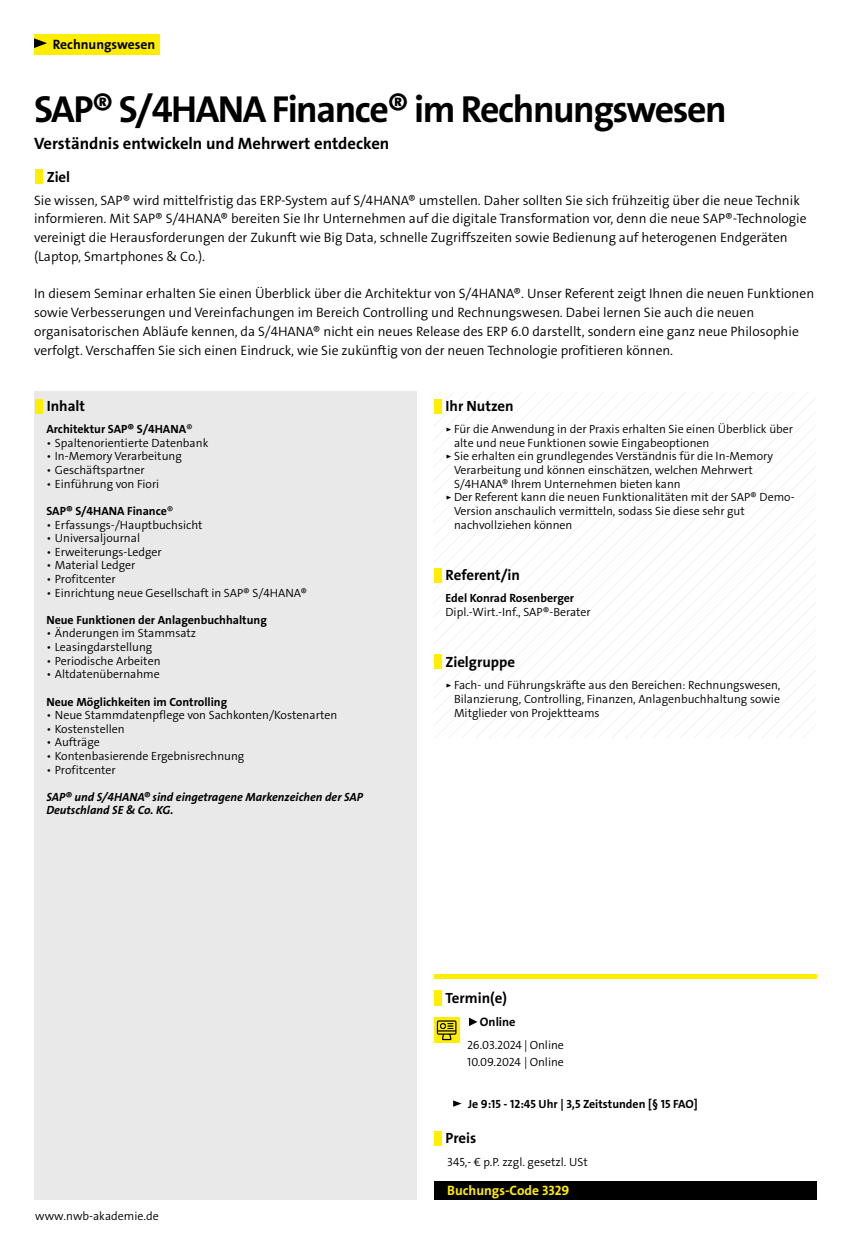
<style>
.page{position:relative;width:851px;height:1234px;background:#fff}
.page>*{position:absolute;margin:0;border:0;box-sizing:border-box;transform-origin:0 0}
.t1{font:37.8px "The Sans LP7 Bld";letter-spacing:-.04em;color:#000}
.t2{font:16.65px "The Sans LP7 Bld";color:#000}
.t3{font:14.85px "The Sans LP7 Bld";color:#000}
.t4{font:13.65px/18.8px "The Sans LP4 Se Lig";color:#000}
.t5{font:13.65px "The Sans LP7 Bld";color:#ffed00}
.t6{font:13.65px "The Sans LP7 Bld";color:#000}
.t7{font:12.3px "The Sans LP7 Bld";color:#000}
.t8{font:11.85px/13.6px "The Sans LP4 Se Lig";color:#000;text-align:justify}
.t9{font:11.85px "The Sans LP7 Bld";color:#000}
.t10{font:11.85px/13.6px "The Sans LP7 Bld IT";color:#000}
.s1{font-family:"The Sans LP4 Se Lig"}
</style>
<div class="page">
<div style="left:34px;top:34px;width:125px;height:20px;background:#ffed00"></div>
<svg style="left:34px;top:38px;width:13px;height:10px"></svg>
<div style="left:35px;top:169px;width:7px;height:15px;background:#fe0"></div>
<div style="left:34px;top:391px;width:383px;height:808px;background:#e9e9e9"></div>
<div style="left:35px;top:399px;width:7px;height:14px;background:#fe0"></div>
<svg style="left:433px;top:392px;width:383px;height:345px"></svg>
<div style="left:434px;top:399px;width:7px;height:14px;background:#fe0"></div>
<div style="left:434px;top:568px;width:7px;height:14px;background:#fe0"></div>
<div style="left:434px;top:654px;width:7px;height:14px;background:#fe0"></div>
<div style="left:434px;top:973px;width:382px;height:5px;background:#ffed00"></div>
<div style="left:434px;top:989px;width:7px;height:15px;background:#fe0"></div>
<svg style="left:434px;top:1017px;width:25px;height:25px"></svg>
<svg style="left:437px;top:1020px;width:19px;height:19px"></svg>
<svg style="left:469px;top:1017px;width:8px;height:8px"></svg>
<svg style="left:453px;top:1100px;width:8px;height:6px"></svg>
<div style="left:434px;top:1130px;width:7px;height:15px;background:#fe0"></div>
<div style="left:434px;top:1180px;width:382px;height:19px;background:#000"></div>
<p class="t6" style="left:53px;top:35px;width:104px">Rechnungswesen</p>
<h1 class="t1" style="left:34px;top:85px;width:694px">SAP® S/4HANA Finance® im Rechnungswesen</h1>
<h2 class="t2" style="left:34px;top:132px;width:357px">Verständnis entwickeln und Mehrwert entdecken</h2>
<p class="t3" style="left:47px;top:167px;width:25px">Ziel</p>
<p class="t4" style="left:34px;top:191px;width:774px">Sie wissen, SAP® wird mittelfristig das ERP-System auf S/4HANA® umstellen. Daher sollten Sie sich frühzeitig über die neue Technik informieren. Mit SAP® S/4HANA® bereiten Sie Ihr Unternehmen auf die digitale Transformation vor, denn die neue SAP®-Technologie vereinigt die Herausforderungen der Zukunft wie Big Data, schnelle Zugriffszeiten sowie Bedienung auf heterogenen Endgeräten (Laptop, Smartphones &amp; Co.).</p>
<p class="t4" style="left:34px;top:284px;width:781px">In diesem Seminar erhalten Sie einen Überblick über die Architektur von S/4HANA®. Unser Referent zeigt Ihnen die neuen Funktionen sowie Verbesserungen und Vereinfachungen im Bereich Controlling und Rechnungswesen. Dabei lernen Sie auch die neuen organisatorischen Abläufe kennen, da S/4HANA® nicht ein neues Release des ERP 6.0 darstellt, sondern eine ganz neue Philosophie verfolgt. Verschaffen Sie sich einen Eindruck, wie Sie zukünftig von der neuen Technologie profitieren können.</p>
<p class="t3" style="left:47px;top:397px;width:40px">Inhalt</p>
<p class="t9" style="left:46px;top:421px;width:148px">Architektur SAP® S/4HANA<span class="s1">®</span></p>
<p class="t8" style="left:46px;top:436px;width:163px">• Spaltenorientierte Datenbank</p>
<p class="t8" style="left:46px;top:449px;width:137px">• In-Memory Verarbeitung</p>
<p class="t8" style="left:46px;top:463px;width:100px">• Geschäftspartner</p>
<p class="t8" style="left:46px;top:477px;width:114px">• Einführung von Fiori</p>
<p class="t9" style="left:46px;top:503px;width:129px">SAP® S/4HANA Finance<span class="s1">®</span></p>
<p class="t8" style="left:46px;top:517px;width:158px">• Erfassungs-/Hauptbuchsicht</p>
<p class="t8" style="left:46px;top:531px;width:95px">• Universaljournal</p>
<p class="t8" style="left:46px;top:545px;width:117px">• Erweiterungs-Ledger</p>
<p class="t8" style="left:46px;top:558px;width:90px">• Material Ledger</p>
<p class="t8" style="left:46px;top:572px;width:71px">• Profitcenter</p>
<p class="t8" style="left:46px;top:585px;width:262px">• Einrichtung neue Gesellschaft in SAP® S/4HANA®</p>
<p class="t9" style="left:46px;top:612px;width:222px">Neue Funktionen der Anlagenbuchhaltung</p>
<p class="t8" style="left:46px;top:626px;width:151px">• Änderungen im Stammsatz</p>
<p class="t8" style="left:46px;top:640px;width:107px">• Leasingdarstellung</p>
<p class="t8" style="left:46px;top:653px;width:116px">• Periodische Arbeiten</p>
<p class="t8" style="left:46px;top:667px;width:115px">• Altdatenübernahme</p>
<p class="t9" style="left:46px;top:693px;width:182px">Neue Möglichkeiten im Controlling</p>
<p class="t8" style="left:46px;top:708px;width:292px">• Neue Stammdatenpflege von Sachkonten/Kostenarten</p>
<p class="t8" style="left:46px;top:721px;width:80px">• Kostenstellen</p>
<p class="t8" style="left:46px;top:735px;width:55px">• Aufträge</p>
<p class="t8" style="left:46px;top:749px;width:199px">• Kontenbasierende Ergebnisrechnung</p>
<p class="t8" style="left:46px;top:762px;width:71px">• Profitcenter</p>
<p class="t10" style="left:46px;top:790px;width:318px">SAP® und S/4HANA® sind eingetragene Markenzeichen der SAP<br>Deutschland SE &amp; Co. KG.</p>
<p class="t8" style="left:35px;top:1208px;width:125px">www.nwb-akademie.de</p>
<p class="t3" style="left:445px;top:397px;width:70px">Ihr Nutzen</p>
<p class="t8" style="left:445px;top:422px;width:349px">▹ Für die Anwendung in der Praxis erhalten Sie einen Überblick über</p>
<p class="t8" style="left:454px;top:436px;width:257px">alte und neue Funktionen sowie Eingabeoptionen</p>
<p class="t8" style="left:445px;top:449px;width:329px">▹ Sie erhalten ein grundlegendes Verständnis für die In-Memory</p>
<p class="t8" style="left:454px;top:463px;width:300px">Verarbeitung und können einschätzen, welchen Mehrwert</p>
<p class="t8" style="left:454px;top:477px;width:228px">S/4HANA® Ihrem Unternehmen bieten kann</p>
<p class="t8" style="left:445px;top:490px;width:350px">▹ Der Referent kann die neuen Funktionalitäten mit der SAP® Demo-</p>
<p class="t8" style="left:454px;top:504px;width:292px">Version anschaulich vermitteln, sodass Sie diese sehr gut</p>
<p class="t8" style="left:454px;top:517px;width:120px">nachvollziehen können</p>
<p class="t3" style="left:445px;top:565px;width:76px">Referent/in</p>
<p class="t9" style="left:445px;top:590px;width:130px">Edel Konrad Rosenberger</p>
<p class="t8" style="left:445px;top:605px;width:147px">Dipl.-Wirt.-Inf., SAP®-Berater</p>
<p class="t3" style="left:445px;top:652px;width:71px">Zielgruppe</p>
<p class="t8" style="left:454px;top:678px;width:328px;text-indent:-9px">▹ Fach- und Führungskräfte aus den Bereichen: Rechnungswesen, Bilanzierung, Controlling, Finanzen, Anlagenbuchhaltung sowie Mitglieder von Projektteams</p>
<p class="t3" style="left:445px;top:988px;width:63px">Termin(e)</p>
<p class="t7" style="left:480px;top:1014px;width:37px">Online</p>
<p class="t8" style="left:467px;top:1037px;width:98px;line-height:16px">26.03.2024 | Online<br>10.09.2024 | Online</p>
<p class="t9" style="left:468px;top:1095px;width:231px">Je 9:15 - 12:45 Uhr | 3,5 Zeitstunden [§ 15 FAO]</p>
<p class="t3" style="left:445px;top:1128px;width:32px">Preis</p>
<p class="t8" style="left:447px;top:1155px;width:142px">345,- € p.P. zzgl. gesetzl. USt</p>
<p class="t5" style="left:447px;top:1181px;width:124px">Buchungs-Code 3329</p>
</div>
